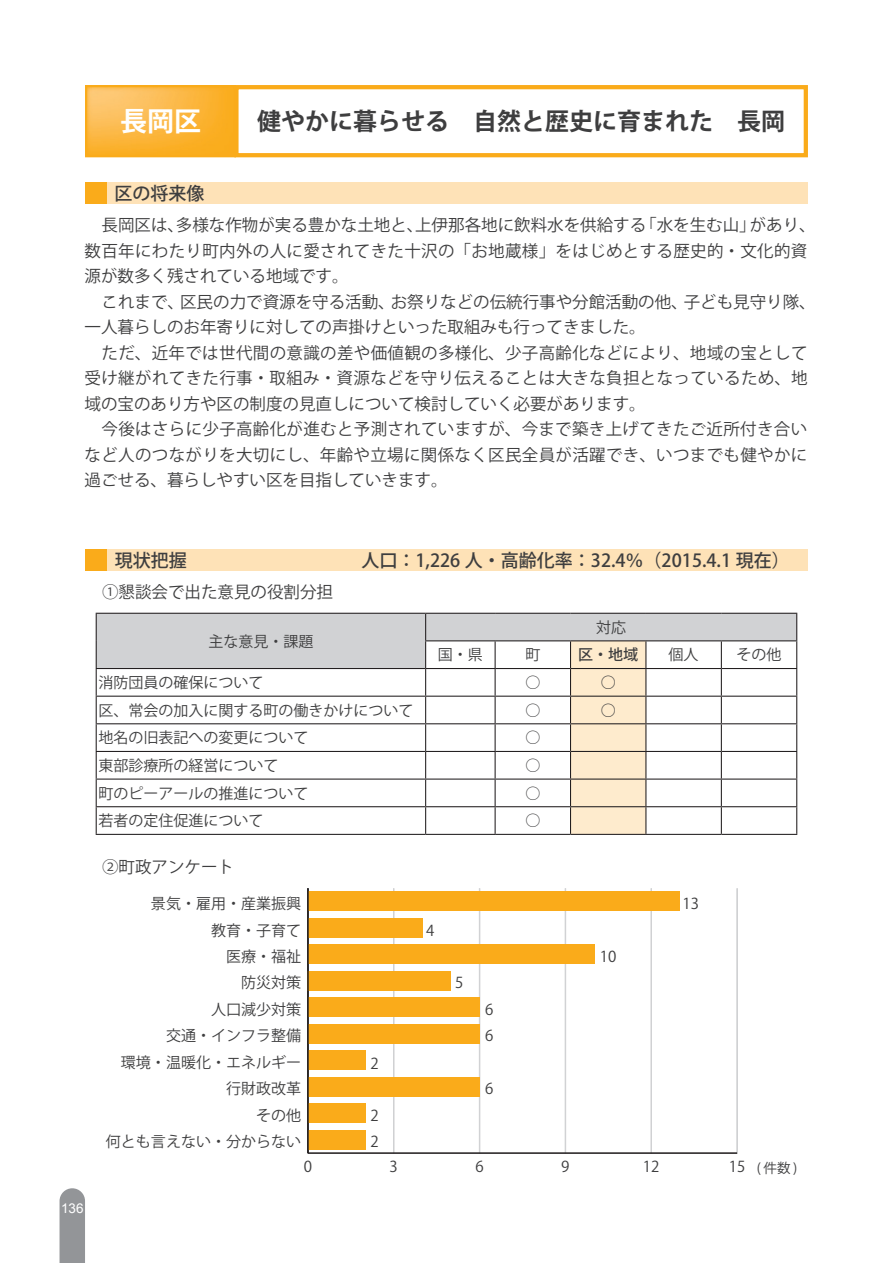
<style>
.page{position:relative;width:893px;height:1263px;background:#fff}
.page>*{position:absolute;margin:0;border:0;box-sizing:border-box;transform-origin:0 0}
.t1{font:700 27px "Koz Go Pro";color:#fff}
.t2{font:700 24px "Koz Go Pro";color:#3e3e3f}
.t3{font:500 18px "Koz Go Pro";color:#3e3e3f}
.t4{font:16.5px/25.5px "Koz Go Pro";color:#3e3e3f}
.t5{font:15px "Koz Go Pro";color:#3e3e3f}
.t6{font:15px/26.5px "Koz Go Pr 6 N Regular 90 msp RKSJ H";color:#3e3e3f}
.t7{font:500 15px "Koz Go Pro";color:#3e3e3f}
.t8{font:13.5px "Koz Go Pro";color:#3e3e3f}
.t9{font:13.5px "Arial";color:#fff}
</style>
<div class="page">
<div style="left:60px;top:1188px;width:25px;height:75px;background:#939598"></div>
<svg style="left:85px;top:85px;width:149px;height:72px;background:#fbb53c"></svg>
<div style="left:234px;top:85px;width:574px;height:72px;border:4px solid #faab1a"></div>
<div style="left:96px;top:613px;width:330px;height:55px;background:#d1d2d4"></div>
<div style="left:426px;top:613px;width:371px;height:28px;background:#d1d2d4"></div>
<hr style="left:96px;top:613px;width:330px;height:1px;background:#231f20">
<hr style="left:426px;top:613px;width:69px;height:1px;background:#231f20">
<hr style="left:495px;top:613px;width:75px;height:1px;background:#231f20">
<hr style="left:570px;top:613px;width:76px;height:1px;background:#231f20">
<hr style="left:646px;top:613px;width:75px;height:1px;background:#231f20">
<hr style="left:721px;top:613px;width:76px;height:1px;background:#231f20">
<hr style="left:425px;top:640px;width:70px;height:1px;background:#231f20">
<hr style="left:495px;top:640px;width:75px;height:1px;background:#231f20">
<hr style="left:570px;top:640px;width:76px;height:1px;background:#231f20">
<hr style="left:646px;top:640px;width:75px;height:1px;background:#231f20">
<hr style="left:721px;top:640px;width:76px;height:1px;background:#231f20">
<hr style="left:96px;top:668px;width:330px;height:1px;background:#231f20">
<hr style="left:426px;top:668px;width:69px;height:1px;background:#231f20">
<hr style="left:495px;top:668px;width:75px;height:1px;background:#231f20">
<hr style="left:646px;top:668px;width:75px;height:1px;background:#231f20">
<hr style="left:721px;top:668px;width:76px;height:1px;background:#231f20">
<hr style="left:96px;top:696px;width:330px;height:1px;background:#231f20">
<hr style="left:426px;top:696px;width:69px;height:1px;background:#231f20">
<hr style="left:495px;top:696px;width:75px;height:1px;background:#231f20">
<hr style="left:646px;top:696px;width:75px;height:1px;background:#231f20">
<hr style="left:721px;top:696px;width:76px;height:1px;background:#231f20">
<hr style="left:96px;top:723px;width:330px;height:1px;background:#231f20">
<hr style="left:426px;top:723px;width:69px;height:1px;background:#231f20">
<hr style="left:495px;top:723px;width:75px;height:1px;background:#231f20">
<hr style="left:646px;top:723px;width:75px;height:1px;background:#231f20">
<hr style="left:721px;top:723px;width:76px;height:1px;background:#231f20">
<hr style="left:96px;top:751px;width:330px;height:1px;background:#231f20">
<hr style="left:426px;top:751px;width:69px;height:1px;background:#231f20">
<hr style="left:495px;top:751px;width:75px;height:1px;background:#231f20">
<hr style="left:646px;top:751px;width:75px;height:1px;background:#231f20">
<hr style="left:721px;top:751px;width:76px;height:1px;background:#231f20">
<hr style="left:96px;top:778px;width:330px;height:2px;background:#231f20">
<hr style="left:426px;top:778px;width:69px;height:2px;background:#231f20">
<hr style="left:495px;top:778px;width:75px;height:2px;background:#231f20">
<hr style="left:646px;top:778px;width:75px;height:2px;background:#231f20">
<hr style="left:721px;top:778px;width:76px;height:2px;background:#231f20">
<hr style="left:96px;top:806px;width:330px;height:1px;background:#231f20">
<svg style="left:96px;top:614px;width:1px;height:220px"></svg>
<hr style="left:426px;top:806px;width:69px;height:1px;background:#231f20">
<svg style="left:425px;top:614px;width:1px;height:220px"></svg>
<hr style="left:495px;top:806px;width:75px;height:1px;background:#231f20">
<svg style="left:495px;top:641px;width:1px;height:193px"></svg>
<hr style="left:646px;top:806px;width:75px;height:1px;background:#231f20">
<svg style="left:570px;top:641px;width:76px;height:193px;background:#f1dfc3"></svg>
<hr style="left:721px;top:806px;width:76px;height:1px;background:#231f20">
<svg style="left:721px;top:641px;width:1px;height:193px"></svg>
<svg style="left:796px;top:614px;width:1px;height:220px"></svg>
<hr style="left:96px;top:834px;width:330px;height:1px;background:#231f20">
<hr style="left:426px;top:834px;width:69px;height:1px;background:#231f20">
<hr style="left:495px;top:834px;width:75px;height:1px;background:#231f20">
<hr style="left:570px;top:834px;width:76px;height:1px;background:#231f20">
<hr style="left:646px;top:834px;width:75px;height:1px;background:#231f20">
<hr style="left:721px;top:834px;width:76px;height:1px;background:#231f20">
<div style="left:106px;top:183px;width:701px;height:21px;background:#fee2b7"></div>
<div style="left:106px;top:549px;width:702px;height:22px;background:#fee2b7"></div>
<div style="left:85px;top:183px;width:21px;height:21px;background:#faab1a"></div>
<div style="left:85px;top:549px;width:21px;height:22px;background:#faab1a"></div>
<hr style="left:393px;top:888px;width:2px;height:265px;background:#d1d2d4">
<hr style="left:479px;top:888px;width:1px;height:265px;background:#d1d2d4">
<hr style="left:565px;top:888px;width:1px;height:265px;background:#d1d2d4">
<hr style="left:650px;top:888px;width:2px;height:265px;background:#d1d2d4">
<hr style="left:736px;top:888px;width:2px;height:265px;background:#d1d2d4">
<hr style="left:308px;top:1152px;width:429px;height:2px;background:#231f20">
<div style="left:308px;top:892px;width:372px;height:19px;background:#faab1a"></div>
<div style="left:308px;top:918px;width:114px;height:19px;background:#faab1a"></div>
<div style="left:308px;top:945px;width:286px;height:19px;background:#faab1a"></div>
<div style="left:308px;top:971px;width:143px;height:19px;background:#faab1a"></div>
<div style="left:308px;top:998px;width:172px;height:19px;background:#faab1a"></div>
<div style="left:308px;top:1024px;width:172px;height:19px;background:#faab1a"></div>
<div style="left:308px;top:1051px;width:57px;height:19px;background:#faab1a"></div>
<div style="left:308px;top:1077px;width:172px;height:19px;background:#faab1a"></div>
<div style="left:308px;top:1104px;width:57px;height:19px;background:#faab1a"></div>
<div style="left:308px;top:1130px;width:57px;height:19px;background:#faab1a"></div>
<hr style="left:307px;top:888px;width:2px;height:265px;background:#231f20">
<h1 class="t1" style="left:120px;top:104px;width:82px">長岡区</h1>
<h2 class="t2" style="left:257px;top:106px;width:529px">健やかに暮らせる　自然と歴史に育まれた　長岡</h2>
<p class="t3" style="left:114px;top:182px;width:92px">区の将来像</p>
<p class="t4" style="left:85px;top:213px;width:733px;text-indent:17px">長岡区は、多様な作物が実る豊かな土地と、上伊那各地に飲料水を供給する「水を生む山」があり、数百年にわたり町内外の人に愛されてきた十沢の「お地蔵様」をはじめとする歴史的・文化的資源が数多く残されている地域です。</p>
<p class="t4" style="left:85px;top:289px;width:733px;text-indent:17px">これまで、区民の力で資源を守る活動、お祭りなどの伝統行事や分館活動の他、子ども見守り隊、一人暮らしのお年寄りに対しての声掛けといった取組みも行ってきました。</p>
<p class="t4" style="left:85px;top:340px;width:725px;text-align:justify;text-indent:17px">ただ、近年では世代間の意識の差や価値観の多様化、少子高齢化などにより、地域の宝として受け継がれてきた行事・取組み・資源などを守り伝えることは大きな負担となっているため、地域の宝のあり方や区の制度の見直しについて検討していく必要があります。</p>
<p class="t4" style="left:85px;top:417px;width:724px;text-align:justify;text-indent:17px">今後はさらに少子高齢化が進むと予測されていますが、今まで築き上げてきたご近所付き合いなど人のつながりを大切にし、年齢や立場に関係なく区民全員が活躍でき、いつまでも健やかに過ごせる、暮らしやすい区を目指していきます。</p>
<p class="t3" style="left:115px;top:549px;width:73px">現状把握</p>
<p class="t3" style="left:361px;top:549px;width:430px">人口：1,226 人・高齢化率：32.4％（2015.4.1 現在）</p>
<p class="t4" style="left:102px;top:580px;width:232px">①懇談会で出た意見の役割分担</p>
<p class="t5" style="left:208px;top:631px;width:106px">主な意見・課題</p>
<p class="t5" style="left:596px;top:617px;width:31px">対応</p>
<p class="t5" style="left:438px;top:645px;width:46px">国・県</p>
<p class="t5" style="left:525px;top:645px;width:16px">町</p>
<p class="t7" style="left:578px;top:645px;width:61px">区・地域</p>
<p class="t5" style="left:669px;top:645px;width:31px">個人</p>
<p class="t5" style="left:737px;top:645px;width:46px">その他</p>
<p class="t5" style="left:98px;top:673px;width:166px">消防団員の確保について</p>
<p class="t5" style="left:525px;top:673px;width:16px">○</p>
<p class="t7" style="left:601px;top:673px;width:16px">○</p>
<p class="t5" style="left:98px;top:700px;width:316px">区、常会の加入に関する町の働きかけについて</p>
<p class="t5" style="left:525px;top:700px;width:16px">○</p>
<p class="t7" style="left:601px;top:701px;width:16px">○</p>
<p class="t5" style="left:98px;top:728px;width:211px">地名の旧表記への変更について</p>
<p class="t5" style="left:525px;top:728px;width:16px">○</p>
<p class="t5" style="left:98px;top:756px;width:181px">東部診療所の経営について</p>
<p class="t5" style="left:525px;top:756px;width:16px">○</p>
<p class="t5" style="left:98px;top:783px;width:211px">町のピーアールの推進について</p>
<p class="t5" style="left:525px;top:783px;width:16px">○</p>
<p class="t5" style="left:98px;top:811px;width:166px">若者の定住促進について</p>
<p class="t5" style="left:525px;top:811px;width:16px">○</p>
<p class="t4" style="left:102px;top:855px;width:133px">②町政アンケート</p>
<p class="t6" style="left:151px;top:890px;width:152px">景気・雇用・産業振興</p>
<p class="t6" style="left:683px;top:890px;width:18px">13</p>
<p class="t6" style="left:426px;top:917px;width:10px">4</p>
<p class="t6" style="left:600px;top:943px;width:18px">10</p>
<p class="t6" style="left:455px;top:970px;width:10px">5</p>
<p class="t6" style="left:485px;top:996px;width:10px">6<br>6</p>
<p class="t6" style="left:211px;top:917px;width:92px">教育・子育て</p>
<p class="t6" style="left:226px;top:943px;width:77px">医療・福祉</p>
<p class="t6" style="left:241px;top:970px;width:62px">防災対策</p>
<p class="t6" style="left:211px;top:996px;width:92px">人口減少対策</p>
<p class="t6" style="left:166px;top:1023px;width:137px">交通・インフラ整備</p>
<p class="t9" style="left:61px;top:1199px;width:24px">136</p>
<p class="t6" style="left:121px;top:1049px;width:182px">環境・温暖化・エネルギー</p>
<p class="t6" style="left:370px;top:1050px;width:10px">2</p>
<p class="t6" style="left:226px;top:1076px;width:77px">行財政改革</p>
<p class="t6" style="left:485px;top:1076px;width:10px">6</p>
<p class="t6" style="left:256px;top:1102px;width:47px">その他</p>
<p class="t6" style="left:106px;top:1129px;width:197px">何とも言えない・分からない</p>
<p class="t6" style="left:370px;top:1103px;width:10px;line-height:26.1px">2<br>2</p>
<p class="t6" style="left:304px;top:1154px;width:10px">0</p>
<p class="t6" style="left:390px;top:1154px;width:10px">3</p>
<p class="t6" style="left:475px;top:1154px;width:10px">6</p>
<p class="t6" style="left:561px;top:1154px;width:10px">9</p>
<p class="t6" style="left:643px;top:1154px;width:18px">12</p>
<p class="t6" style="left:729px;top:1154px;width:18px">15</p>
<p class="t8" style="left:757px;top:1159px;width:42px">(件数)</p>
</div>
